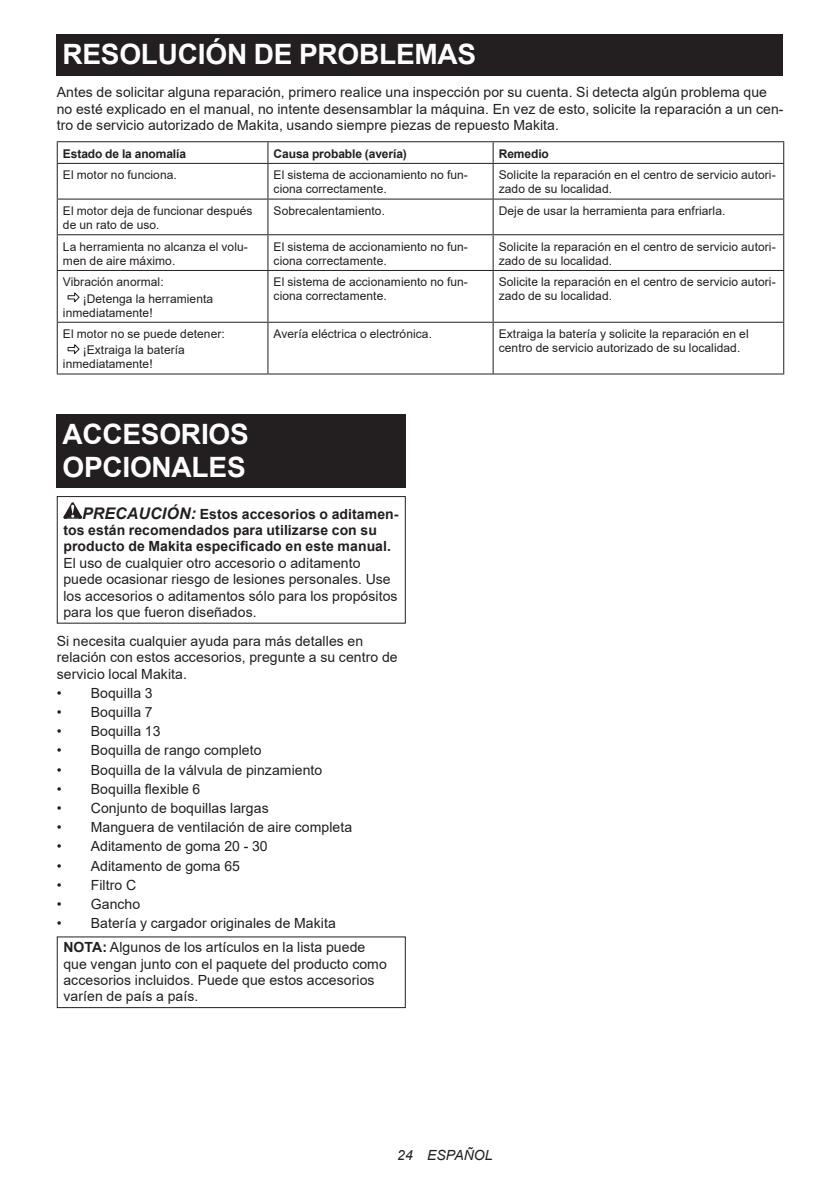
<style>
.page{position:relative;width:840px;height:1191px;background:#fff}
.page>*{position:absolute;margin:0;border:0;box-sizing:border-box;transform-origin:0 0}
.t1{font:700 28px/32.8px "Arial";letter-spacing:-.01em;color:#fff}
.t2{font:14px/16.4px "Arial";letter-spacing:.005em;color:#231f20}
.t3{font:700 14px/16.4px "Arial";letter-spacing:.005em;color:#231f20}
.t4{font:italic 14px "Arial";letter-spacing:.005em;color:#231f20}
.t5{font:12px/14px "Arial";letter-spacing:.005em;color:#231f20}
.t6{font:700 12px "Arial";letter-spacing:-.01em;color:#231f20}
.s1{font-style:italic;font-size:16px}
.s2{font-weight:700}
</style>
<div class="page">
<div style="left:57px;top:34px;width:725px;height:41px;background:#231f20"></div>
<hr style="left:57px;top:141px;width:211px;height:1px;background:#231f20">
<svg style="left:57px;top:142px;width:1px;height:21px"></svg>
<hr style="left:268px;top:141px;width:225px;height:1px;background:#231f20">
<svg style="left:267px;top:142px;width:1px;height:21px"></svg>
<hr style="left:493px;top:141px;width:290px;height:1px;background:#231f20">
<svg style="left:492px;top:142px;width:1px;height:21px"></svg>
<hr style="left:57px;top:163px;width:211px;height:1px;background:#231f20">
<hr style="left:57px;top:164px;width:1px;height:35px;background:#231f20">
<hr style="left:268px;top:163px;width:225px;height:1px;background:#231f20">
<hr style="left:267px;top:164px;width:1px;height:35px;background:#231f20">
<hr style="left:493px;top:163px;width:290px;height:1px;background:#231f20">
<hr style="left:492px;top:164px;width:1px;height:35px;background:#231f20">
<hr style="left:782px;top:164px;width:1px;height:35px;background:#231f20">
<hr style="left:57px;top:199px;width:211px;height:1px;background:#231f20">
<hr style="left:57px;top:200px;width:1px;height:34px;background:#231f20">
<hr style="left:268px;top:199px;width:225px;height:1px;background:#231f20">
<hr style="left:267px;top:200px;width:1px;height:34px;background:#231f20">
<hr style="left:493px;top:199px;width:290px;height:1px;background:#231f20">
<hr style="left:492px;top:200px;width:1px;height:34px;background:#231f20">
<hr style="left:782px;top:200px;width:1px;height:34px;background:#231f20">
<hr style="left:57px;top:234px;width:211px;height:1px;background:#231f20">
<hr style="left:57px;top:235px;width:1px;height:35px;background:#231f20">
<hr style="left:268px;top:234px;width:225px;height:1px;background:#231f20">
<hr style="left:267px;top:235px;width:1px;height:35px;background:#231f20">
<hr style="left:493px;top:234px;width:290px;height:1px;background:#231f20">
<hr style="left:492px;top:235px;width:1px;height:35px;background:#231f20">
<hr style="left:782px;top:235px;width:1px;height:35px;background:#231f20">
<hr style="left:57px;top:270px;width:211px;height:1px;background:#231f20">
<hr style="left:57px;top:271px;width:1px;height:51px;background:#231f20">
<hr style="left:268px;top:270px;width:225px;height:1px;background:#231f20">
<hr style="left:267px;top:271px;width:1px;height:51px;background:#231f20">
<hr style="left:493px;top:270px;width:290px;height:1px;background:#231f20">
<hr style="left:492px;top:271px;width:1px;height:51px;background:#231f20">
<hr style="left:782px;top:271px;width:1px;height:51px;background:#231f20">
<hr style="left:57px;top:322px;width:211px;height:1px;background:#231f20">
<hr style="left:57px;top:323px;width:1px;height:50px;background:#231f20">
<hr style="left:268px;top:322px;width:225px;height:1px;background:#231f20">
<hr style="left:267px;top:323px;width:1px;height:50px;background:#231f20">
<hr style="left:493px;top:322px;width:290px;height:1px;background:#231f20">
<hr style="left:492px;top:323px;width:1px;height:50px;background:#231f20">
<hr style="left:782px;top:323px;width:1px;height:50px;background:#231f20">
<hr style="left:57px;top:373px;width:211px;height:1px;background:#231f20">
<hr style="left:268px;top:373px;width:225px;height:1px;background:#231f20">
<hr style="left:493px;top:373px;width:290px;height:1px;background:#231f20">
<svg style="left:67px;top:292px;width:13px;height:10px"></svg>
<svg style="left:67px;top:344px;width:13px;height:10px"></svg>
<div style="left:57px;top:414px;width:348px;height:74px;background:#231f20"></div>
<svg style="left:63px;top:502px;width:19px;height:16px"></svg>
<div style="left:57px;top:496px;width:348px;height:127px;border:1px solid #231f20"></div>
<div style="left:57px;top:936px;width:348px;height:72px;border:1px solid #231f20"></div>
<h1 class="t1" style="left:62px;top:38px;width:415px">RESOLUCIÓN DE PROBLEMAS</h1>
<p class="t2" style="left:57px;top:84px;width:728px">Antes de solicitar alguna reparación, primero realice una inspección por su cuenta. Si detecta algún problema que no esté explicado en el manual, no intente desensamblar la máquina. En vez de esto, solicite la reparación a un cen&shy;tro de servicio autorizado de Makita, usando siempre piezas de repuesto Makita.</p>
<p class="t6" style="left:63px;top:145px;width:125px">Estado de la anomalía</p>
<p class="t6" style="left:273px;top:145px;width:135px">Causa probable (avería)</p>
<p class="t6" style="left:498px;top:145px;width:52px">Remedio</p>
<p class="t5" style="left:63px;top:168px;width:115px">El motor no funciona.</p>
<p class="t5" style="left:273px;top:168px;width:196px">El sistema de accionamiento no fun&shy;ciona correctamente.</p>
<p class="t5" style="left:498px;top:168px;width:278px">Solicite la reparación en el centro de servicio autori&shy;zado de su localidad.</p>
<p class="t5" style="left:63px;top:204px;width:191px">El motor deja de funcionar después de un rato de uso.</p>
<p class="t5" style="left:273px;top:204px;width:113px">Sobrecalentamiento.</p>
<p class="t5" style="left:498px;top:204px;width:228px">Deje de usar la herramienta para enfriarla.</p>
<p class="t5" style="left:63px;top:239px;width:186px">La herramienta no alcanza el volu&shy;men de aire máximo.</p>
<p class="t5" style="left:273px;top:239px;width:196px">El sistema de accionamiento no fun&shy;ciona correctamente.</p>
<p class="t5" style="left:498px;top:239px;width:278px">Solicite la reparación en el centro de servicio autori&shy;zado de su localidad.</p>
<p class="t5" style="left:83px;top:274px;width:132px;line-height:16px;text-indent:-20px">Vibración anormal: ¡Detenga la herramienta</p>
<p class="t5" style="left:63px;top:305px;width:91px">inmediatamente!</p>
<p class="t5" style="left:273px;top:275px;width:196px">El sistema de accionamiento no fun&shy;ciona correctamente.</p>
<p class="t5" style="left:498px;top:275px;width:278px">Solicite la reparación en el centro de servicio autori&shy;zado de su localidad.</p>
<p class="t5" style="left:83px;top:326px;width:143px;line-height:16px;text-indent:-20px">El motor no se puede detener: ¡Extraiga la batería</p>
<p class="t5" style="left:63px;top:357px;width:91px">inmediatamente!</p>
<p class="t5" style="left:273px;top:327px;width:160px">Avería eléctrica o electrónica.</p>
<p class="t5" style="left:498px;top:327px;width:251px">Extraiga la batería y solicite la reparación en el centro de servicio autorizado de su localidad.</p>
<h1 class="t1" style="left:62px;top:418px;width:188px">ACCESORIOS<br>OPCIONALES</h1>
<p class="t3" style="left:63px;top:506px;width:336px;text-indent:19px"><span class="s1">PRECAUCIÓN:</span> Estos accesorios o aditamen&shy;tos están recomendados para utilizarse con su producto de Makita especificado en este manual.</p>
<p class="t2" style="left:63px;top:554px;width:335px">El uso de cualquier otro accesorio o aditamento puede ocasionar riesgo de lesiones personales. Use los accesorios o aditamentos sólo para los propósitos para los que fueron diseñados.</p>
<p class="t2" style="left:57px;top:632px;width:342px">Si necesita cualquier ayuda para más detalles en relación con estos accesorios, pregunte a su centro de servicio local Makita.</p>
<p class="t2" style="left:57px;top:684px;width:97px">• Boquilla 3</p>
<p class="t2" style="left:57px;top:703px;width:97px">• Boquilla 7</p>
<p class="t2" style="left:57px;top:723px;width:105px">• Boquilla 13</p>
<p class="t2" style="left:57px;top:742px;width:206px">• Boquilla de rango completo</p>
<p class="t2" style="left:57px;top:761px;width:267px">• Boquilla de la válvula de pinzamiento</p>
<p class="t2" style="left:57px;top:780px;width:145px">• Boquilla flexible 6</p>
<p class="t2" style="left:57px;top:799px;width:213px">• Conjunto de boquillas largas</p>
<p class="t2" style="left:57px;top:819px;width:297px">• Manguera de ventilación de aire completa</p>
<p class="t2" style="left:57px;top:838px;width:212px">• Aditamento de goma 20 - 30</p>
<p class="t2" style="left:57px;top:857px;width:185px">• Aditamento de goma 65</p>
<p class="t2" style="left:57px;top:876px;width:81px">• Filtro C</p>
<p class="t2" style="left:57px;top:896px;width:85px">• Gancho</p>
<p class="t2" style="left:63px;top:911px;width:303px;line-height:23.8px;text-indent:-7px">• Batería y cargador originales de Makita<br><span class="s2">NOTA:</span> Algunos de los artículos en la lista puede</p>
<p class="t2" style="left:63px;top:955px;width:325px">que vengan junto con el paquete del producto como accesorios incluidos. Puede que estos accesorios varíen de país a país.</p>
<p class="t4" style="left:397px;top:1146px;width:97px">24 ESPAÑOL</p>
</div>
